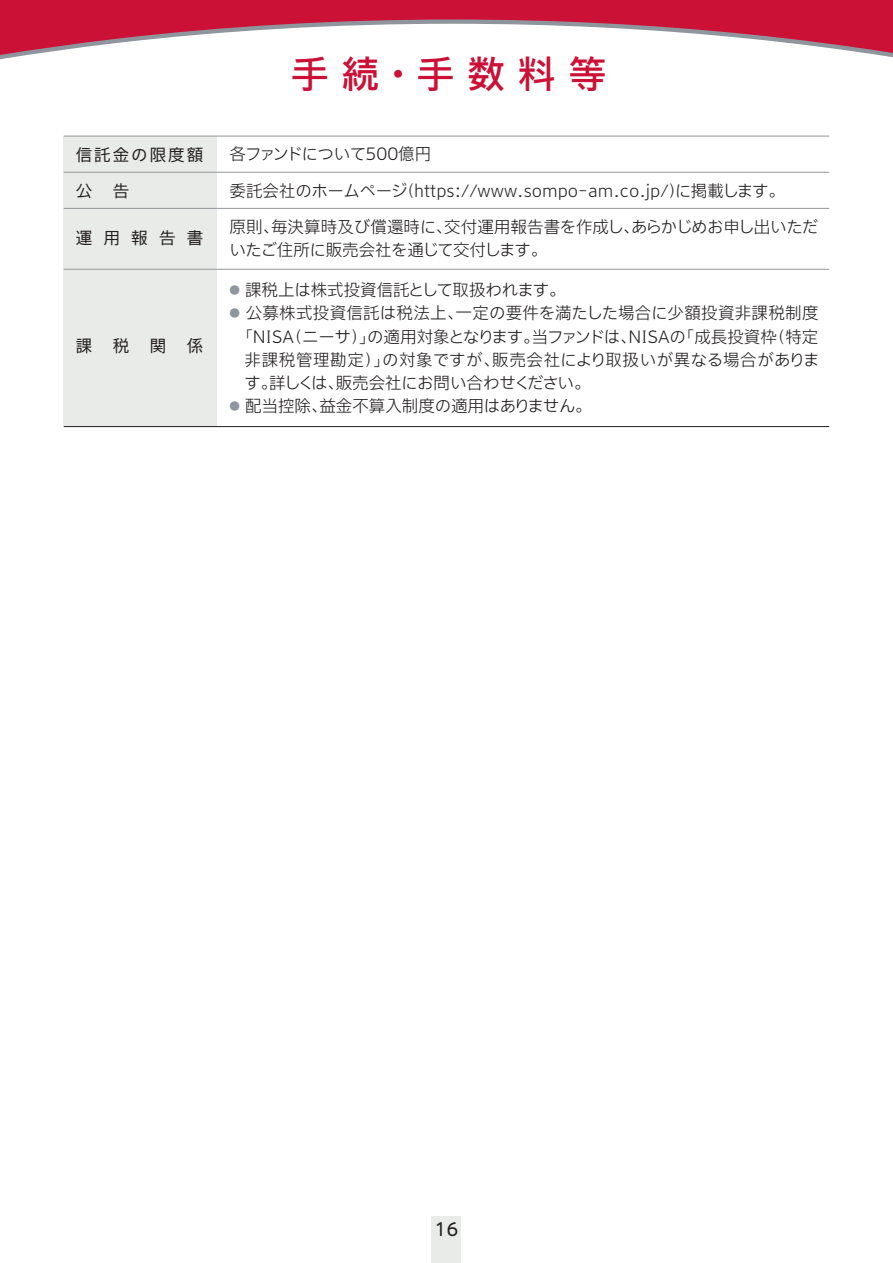
<style>
.page{position:relative;width:893px;height:1263px;background:#fff}
.page>*{position:absolute;margin:0;border:0;box-sizing:border-box;transform-origin:0 0}
.t1{font:500 37.5px "Iwa UCDA Goth Std";letter-spacing:.35em;color:#cb1136}
.t2{font:100 18px "Iwa UCDA Goth Std";color:#231f20}
.t3{font:300 16.5px/23.2px "Iwa UCDA Goth Std";color:#231f20}
.t4{font:300 16.5px "Iwa UCDA Goth Std";letter-spacing:.02em;color:#231f20}
.t5{font:300 16.5px "Iwa UCDA Goth Std";letter-spacing:.04em;color:#231f20}
.t6{font:300 16.5px "Iwa UCDA Goth Std";letter-spacing:-.04em;color:#231f20}
.t7{font:100 16.5px "Iwa UCDA Goth Std";letter-spacing:.685em;color:#231f20}
.t8{font:100 16.5px "Iwa UCDA Goth Std";letter-spacing:.125em;color:#231f20}
.s1{font-size:10.5px;color:#8f959d}
</style>
<div class="page">
<div style="left:432px;top:1216px;width:29px;height:47px;background:#e9ebe8"></div>
<svg style="left:0;top:0;width:893px;height:60px;fill:#cb1136"></svg>
<div style="left:64px;top:136px;width:153px;height:291px;background:#e9ebe8"></div>
<hr style="left:64px;top:269px;width:765px;height:1px;background:#939598">
<hr style="left:64px;top:172px;width:765px;height:1px;background:#939598">
<hr style="left:64px;top:426px;width:765px;height:1px;background:#231f20">
<hr style="left:64px;top:136px;width:765px;height:1px;background:#939598">
<hr style="left:64px;top:208px;width:765px;height:1px;background:#939598">
<p class="t8" style="left:76px;top:142px;width:129px">信託金の限度額</p>
<p class="t7" style="left:76px;top:179px;width:129px">公告　　</p>
<p class="t7" style="left:76px;top:225px;width:129px">運用報告書</p>
<p class="t7" style="left:76px;top:334px;width:129px">課税関係</p>
<h1 class="t1" style="left:291px;top:46px;width:316px">手続・手数料等</h1>
<p class="t6" style="left:230px;top:142px;width:203px">各ファンドについて500億円</p>
<p class="t3" style="left:230px;top:178px;width:557px">委託会社のホームページ(https://www.sompo-am.co.jp/)に掲載します。</p>
<p class="t3" style="left:230px;top:214px;width:590px">原則、毎決算時及び償還時に、交付運用報告書を作成し、あらかじめお申し出いただいたご住所に販売会社を通じて交付します。</p>
<p class="t3" style="left:230px;top:277px;width:337px"><span class="s1">●</span> 課税上は株式投資信託として取扱われます。</p>
<p class="t4" style="left:230px;top:301px;width:590px"><span class="s1">●</span> 公募株式投資信託は税法上、一定の要件を満たした場合に少額投資非課税制度</p>
<p class="t3" style="left:236px;top:324px;width:584px">「NISA（ニーサ）」の適用対象となります。当ファンドは、NISAの「成長投資枠（特定</p>
<p class="t5" style="left:245px;top:348px;width:576px">非課税管理勘定）」の対象ですが、販売会社により取扱いが異なる場合がありま</p>
<p class="t3" style="left:244px;top:370px;width:348px">す。詳しくは、販売会社にお問い合わせください。</p>
<p class="t3" style="left:230px;top:393px;width:364px"><span class="s1">●</span> 配当控除、益金不算入制度の適用はありません。</p>
<p class="t2" style="left:434px;top:1216px;width:26px">16</p>
</div>
